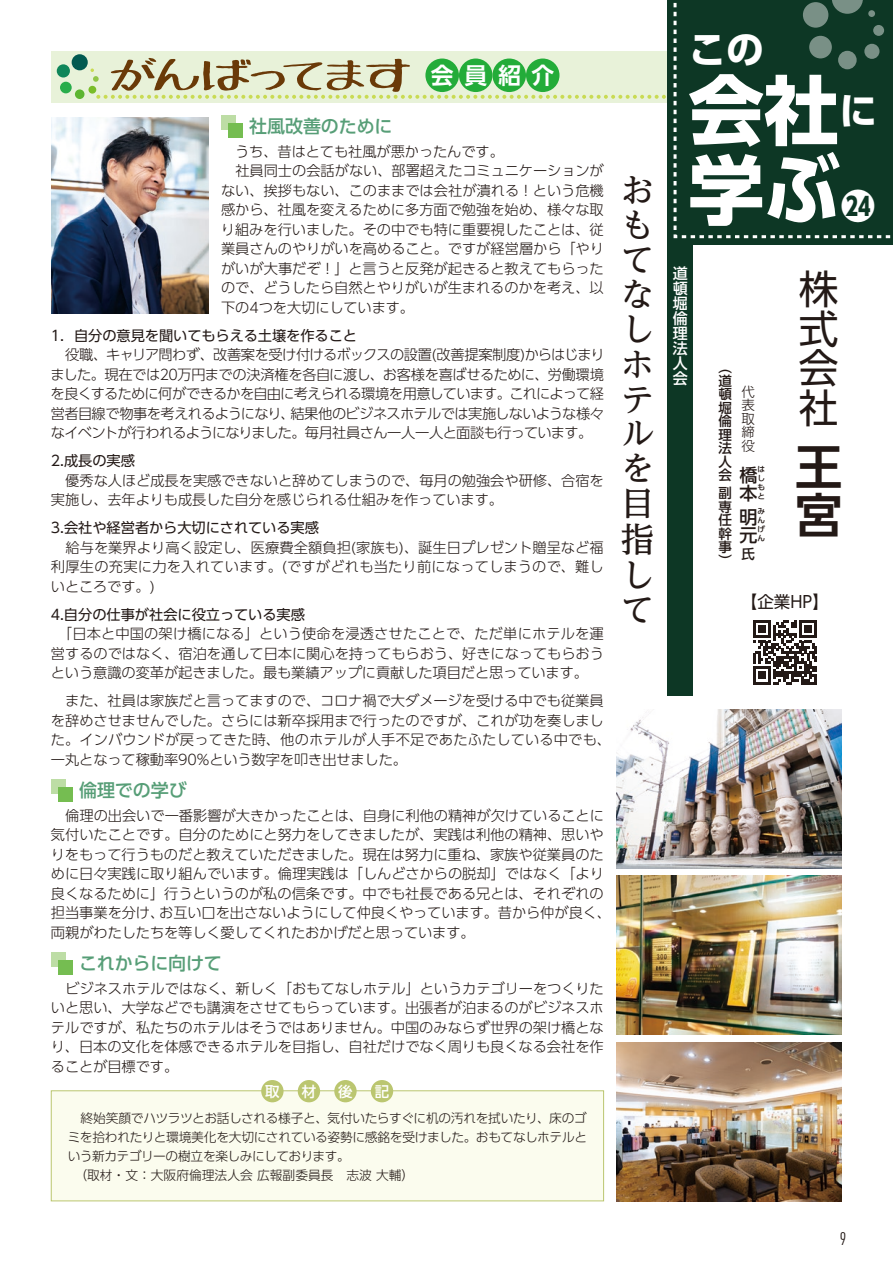
<style>
.page{position:relative;width:893px;height:1263px;background:#fff}
.page>*{position:absolute;margin:0;border:0;box-sizing:border-box;transform-origin:0 0}
.t1{font:700 75.45px/79.7px "UD Shin Go Pr 6";color:#fff}
.t2{font:700 47.25px/47.2px "UD Shin Go Pr 6 De";color:#231916}
.t3{font:39.75px/39.8px "UD Shin Go Pr 6";color:#231916;text-align:justify}
.t4{font:700 37.65px "UD Shin Go Pr 6";color:#fff}
.t5{font:500 33.75px/35px "UD Reimin Pr 6";color:#231916}
.t6{font:700 22.8px "UD Shin Go Pr 6 De";color:#fff}
.t7{font:500 18px "UD Shin Go Pr 6";letter-spacing:-.005em;color:#579e77}
.t8{font:500 18px/24px "UD Shin Go Pr 6";color:#231916}
.t9{font:18px "DIN Cond";color:#231916}
.t10{font:16.5px "UD Shin Go Pr 6";color:#231916}
.t11{font:500 15px/15px "UD Shin Go Pr 6";color:#fff;text-align:justify}
.t12{font:500 14.4px "UD Shin Go Pr 6";color:#fff}
.t13{font:300 14.25px/19.5px "UD Shin Go Pr 6";letter-spacing:-.005em;color:#231916}
.t14{font:14.25px "UD Shin Go Pr 6";letter-spacing:-.005em;color:#231916}
.t15{font:500 13.5px/13.5px "UD Shin Go Pr 6";color:#231916;text-align:justify}
.t16{font:300 13.5px/13.5px "UD Shin Go Pr 6";color:#231916;text-align:justify}
.t17{font:300 12.75px/18.8px "UD Shin Go Pr 6";letter-spacing:-.03em;color:#231916}
.t18{font:500 7.65px/9px "UD Shin Go Pr 6";color:#231916;text-align:justify}
</style>
<div class="page">
<div style="left:51px;top:51px;width:617px;height:51px;background:#e8f2d9"></div>
<div style="left:72px;top:54px;width:16px;height:16px;background:#025a51;border-radius:50%"></div>
<div style="left:57px;top:64px;width:13px;height:14px;background:#0f865a;border-radius:50%"></div>
<div style="left:60px;top:82px;width:12px;height:11px;background:#28ad4b;border-radius:50%"></div>
<div style="left:75px;top:89px;width:9px;height:10px;background:#5cb531;border-radius:50%"></div>
<svg style="left:90px;top:58px;width:576px;height:41px"></svg>
<div style="left:425px;top:59px;width:34px;height:33px;background:#23ac39;border-radius:50%"></div>
<div style="left:459px;top:59px;width:33px;height:33px;background:#23ac39;border-radius:50%"></div>
<div style="left:492px;top:59px;width:34px;height:33px;background:#23ac39;border-radius:50%"></div>
<div style="left:526px;top:59px;width:33px;height:33px;background:#23ac39;border-radius:50%"></div>
<div style="left:668px;top:0;width:225px;height:244px;background:#0d3725"></div>
<div style="left:668px;top:240px;width:25px;height:455px;background:#0d3725"></div>
<div style="left:221px;top:116px;width:14px;height:14px;background:#bddda5"></div>
<div style="left:229px;top:123px;width:14px;height:14px;background:#75bd51"></div>
<div style="left:51px;top:780px;width:14px;height:14px;background:#bddda5"></div>
<div style="left:58px;top:787px;width:15px;height:14px;background:#75bd51"></div>
<div style="left:51px;top:953px;width:14px;height:14px;background:#bddda5"></div>
<div style="left:58px;top:960px;width:15px;height:14px;background:#75bd51"></div>
<div style="left:51px;top:1090px;width:553px;height:111px;background:#fbfcee;border:1px solid #bbc670"></div>
<div style="left:261px;top:1080px;width:23px;height:22px;background:#bbc670;border-radius:50%"></div>
<div style="left:334px;top:1080px;width:23px;height:22px;background:#bbc670;border-radius:50%"></div>
<div style="left:298px;top:1080px;width:22px;height:22px;background:#bbc670;border-radius:50%"></div>
<div style="left:371px;top:1080px;width:22px;height:22px;background:#bbc670;border-radius:50%"></div>
<img style="left:617px;top:709px;width:225px;height:159px">
<img style="left:617px;top:1042px;width:225px;height:159px">
<img style="left:617px;top:876px;width:225px;height:159px">
<img style="left:51px;top:118px;width:157px;height:195px">
<svg style="left:753px;top:620px;width:64px;height:64px"></svg>
<svg style="left:673px;top:0;width:218px;height:239px"></svg>
<h3 class="t6" style="left:431px;top:56px;width:125px">会員紹介</h3>
<p class="t7" style="left:249px;top:111px;width:145px">社風改善のために</p>
<p class="t13" style="left:221px;top:141px;width:384px">　うち、昔はとても社風が悪かったんです。<br>　社員同士の会話がない、部署超えたコミュニケーションがない、挨拶もない、このままでは会社が潰れる！という危機感から、社風を変えるために多方面で勉強を始め、様々な取り組みを行いました。その中でも特に重要視したことは、従業員さんのやりがいを高めること。ですが経営層から「やりがいが大事だぞ！」と言うと反発が起きると教えてもらったので、どうしたら自然とやりがいが生まれるのかを考え、以下の4つを大切にしています。</p>
<p class="t14" style="left:51px;top:324px;width:308px">1．自分の意見を聞いてもらえる土壌を作ること</p>
<p class="t13" style="left:51px;top:344px;width:556px;text-align:justify">　役職、キャリア問わず、改善案を受け付けるボックスの設置(改善提案制度)からはじまりました。現在では20万円までの決済権を各自に渡し、お客様を喜ばせるために、労働環境を良くするために何ができるかを自由に考えられる環境を用意しています。これによって経営者目線で物事を考えれるようになり、結果他のビジネスホテルでは実施しないような様々なイベントが行われるようになりました。毎月社員さん一人一人と面談も行っています。</p>
<p class="t14" style="left:51px;top:449px;width:86px">2.成長の実感</p>
<p class="t13" style="left:51px;top:470px;width:554px">　優秀な人ほど成長を実感できないと辞めてしまうので、毎月の勉強会や研修、合宿を実施し、去年よりも成長した自分を感じられる仕組みを作っています。</p>
<p class="t14" style="left:51px;top:516px;width:270px">3.会社や経営者から大切にされている実感</p>
<p class="t13" style="left:51px;top:537px;width:554px;text-align:justify">　給与を業界より高く設定し、医療費全額負担(家族も)、誕生日プレゼント贈呈など福利厚生の充実に力を入れています。(ですがどれも当たり前になってしまうので、難しいところです。)</p>
<p class="t14" style="left:51px;top:603px;width:255px">4.自分の仕事が社会に役立っている実感</p>
<p class="t13" style="left:51px;top:623px;width:554px;text-align:justify">　「日本と中国の架け橋になる」という使命を浸透させたことで、ただ単にホテルを運営するのではなく、宿泊を通して日本に関心を持ってもらおう、好きになってもらおうという意識の変革が起きました。最も業績アップに貢献した項目だと思っています。</p>
<p class="t13" style="left:51px;top:690px;width:562px">　また、社員は家族だと言ってますので、コロナ禍で大ダメージを受ける中でも従業員を辞めさせませんでした。さらには新卒採用まで行ったのですが、これが功を奏しました。インバウンドが戻ってきた時、他のホテルが人手不足であたふたしている中でも、一丸となって稼動率90%という数字を叩き出せました。</p>
<p class="t7" style="left:79px;top:776px;width:109px">倫理での学び</p>
<p class="t13" style="left:51px;top:805px;width:562px">　倫理の出会いで一番影響が大きかったことは、自身に利他の精神が欠けていることに気付いたことです。自分のためにと努力をしてきましたが、実践は利他の精神、思いやりをもって行うものだと教えていただきました。現在は努力に重ね、家族や従業員のために日々実践に取り組んでいます。倫理実践は「しんどさからの脱却」ではなく「より良くなるために」行うというのが私の信条です。中でも社長である兄とは、それぞれの担当事業を分け、お互い口を出さないようにして仲良くやっています。昔から仲が良く、両親がわたしたちを等しく愛してくれたおかげだと思っています。</p>
<p class="t7" style="left:79px;top:949px;width:144px">これからに向けて</p>
<p class="t13" style="left:51px;top:978px;width:554px;text-align:justify">　ビジネスホテルではなく、新しく「おもてなしホテル」というカテゴリーをつくりたいと思い、大学などでも講演をさせてもらっています。出張者が泊まるのがビジネスホテルですが、私たちのホテルはそうではありません。中国のみならず世界の架け橋となり、日本の文化を体感できるホテルを目指し、自社だけでなく周りも良くなる会社を作ることが目標です。</p>
<p class="t17" style="left:68px;top:1109px;width:521px">　終始笑顔でハツラツとお話しされる様子と、気付いたらすぐに机の汚れを拭いたり、床のゴミを拾われたりと環境美化を大切にされている姿勢に感銘を受けました。おもてなしホテルという新カテゴリーの樹立を楽しみにしております。<br>　（取材・文：大阪府倫理法人会 広報副委員長　志波 大輔）</p>
<p class="t12" style="left:265px;top:1079px;width:16px">取</p>
<p class="t12" style="left:302px;top:1079px;width:16px">材</p>
<p class="t12" style="left:338px;top:1079px;width:16px">後</p>
<p class="t12" style="left:375px;top:1079px;width:16px">記</p>
<h3 class="t5" style="left:621px;top:172px;width:34px">おもてなしホテルを目指して</h3>
<h3 class="t4" style="left:688px;top:19px;width:77px">この</h3>
<h1 class="t1" style="left:688px;top:69px;width:190px">会社<sup>に</sup>学ぶ</h1>
<p class="t11" style="left:673px;top:265px;width:16px">道頓堀倫理法人会</p>
<p class="t15" style="left:718px;top:360px;width:15px">（道頓堀倫理法人会</p>
<p class="t15" style="left:718px;top:486px;width:15px">副専任幹事）</p>
<p class="t16" style="left:742px;top:384px;width:15px">代表取締役</p>
<p class="t8" style="left:739px;top:462px;width:19px">橋</p>
<p class="t18" style="left:757px;top:464px;width:9px">はしもと</p>
<p class="t8" style="left:739px;top:480px;width:19px">本明</p>
<p class="t18" style="left:757px;top:506px;width:9px">みんげん</p>
<p class="t8" style="left:739px;top:522px;width:19px">元</p>
<p class="t15" style="left:742px;top:547px;width:15px">氏</p>
<h3 class="t3" style="left:799px;top:268px;width:40px">株式会社</h3>
<h2 class="t2" style="left:795px;top:442px;width:47px">王宮</h2>
<p class="t10" style="left:741px;top:588px;width:89px">【企業HP】</p>
<p class="t9" style="left:840px;top:1228px;width:8px">9</p>
</div>
